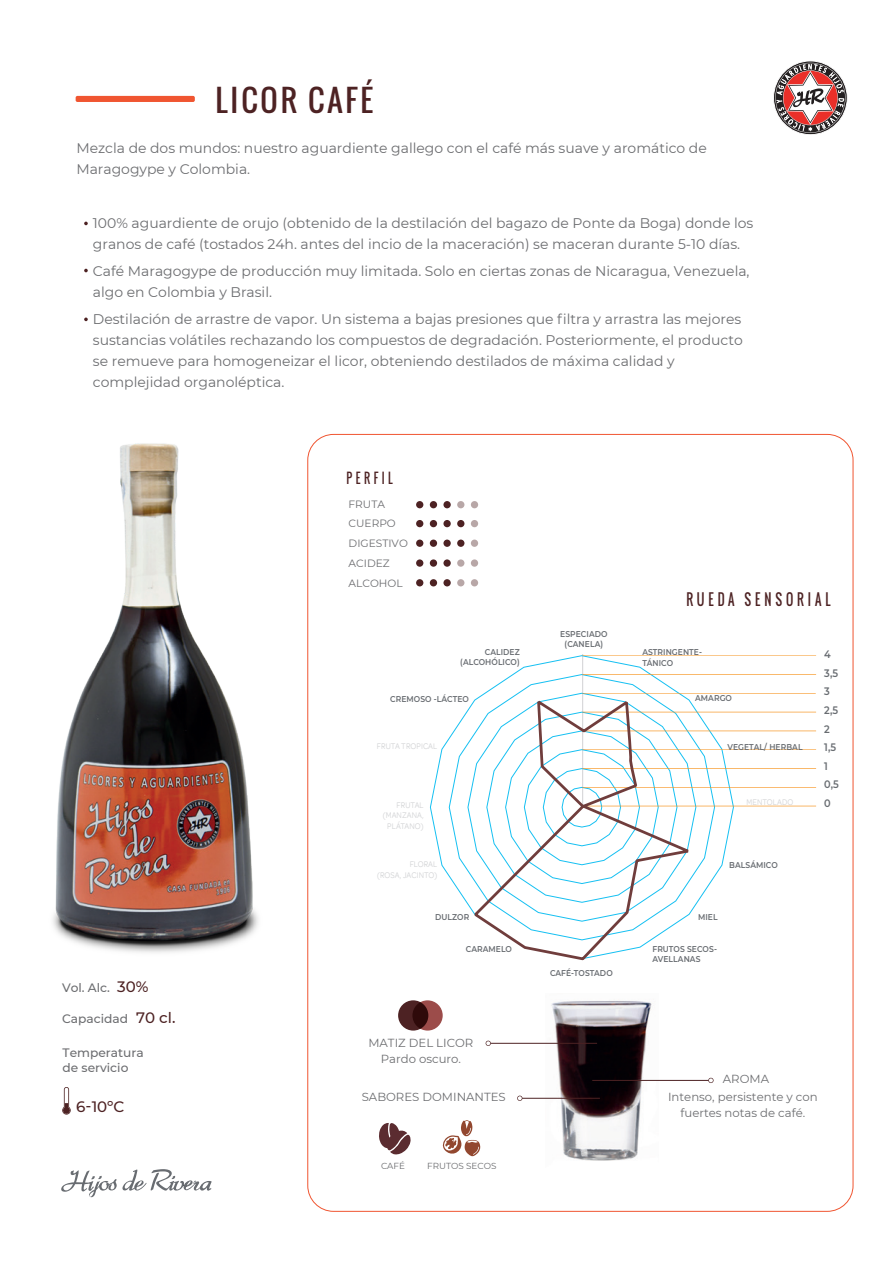
<style>
.page{position:relative;width:893px;height:1263px;background:#fff}
.page>*{position:absolute;margin:0;border:0;box-sizing:border-box;transform-origin:0 0}
.t1{font:30px "Oswald";letter-spacing:.1em;color:#4d2223}
.t2{font:15.75px "Oswald";letter-spacing:.31em;color:#4d2223;scale:.8 1}
.t3{font:500 15px "Montserrat";color:#4d2223}
.t4{font:14.1px "Oswald";letter-spacing:.31em;color:#4d2223;scale:.8 1}
.t5{font:13.95px/21px "Montserrat";color:#6c6d70}
.t6{font:500 12.15px/14.7px "Montserrat";color:#6c6d70}
.t7{font:11.7px/16px "Montserrat";color:#6c6d70;text-align:center}
.t8{font:600 10.8px/18.6px "Montserrat";color:#686c71;scale:.9 1}
.t9{font:10.65px/19.8px "Montserrat";color:#6c6d70}
.t10{font:8.85px/10.5px "Omnes";letter-spacing:.01em;color:#d1d2d4;text-align:right;scale:.9 1}
.t11{font:8.7px "Montserrat";color:#6c6d70}
.t12{font:600 8.4px/10.2px "Montserrat";letter-spacing:.01em;color:#686c71;scale:.9 1}
.s1{font-size:15px;color:#4d2223}
</style>
<div class="page">
<div style="left:412px;top:1000px;width:31px;height:30px;background:#9c4c4a;border-radius:50%"></div>
<svg style="left:398px;top:1000px;width:30px;height:30px"></svg>
<div style="left:76px;top:96px;width:119px;height:6px;background:#f05531;border-radius:2px"></div>
<img style="left:546px;top:1001px;width:113px;height:160px">
<svg style="left:379px;top:1123px;width:32px;height:31px"></svg>
<svg style="left:442px;top:1120px;width:38px;height:36px"></svg>
<svg style="left:84px;top:222px;width:4px;height:3px"></svg>
<svg style="left:84px;top:269px;width:4px;height:3px"></svg>
<svg style="left:84px;top:318px;width:4px;height:3px"></svg>
<svg style="left:62px;top:1087px;width:9px;height:27px"></svg>
<svg style="left:430px;top:655px;width:304px;height:255px"></svg>
<hr style="left:582px;top:674px;width:234px;height:1px;background:#f7931d">
<hr style="left:582px;top:656px;width:234px;height:1px;background:#f7931d">
<hr style="left:582px;top:693px;width:234px;height:1px;background:#f7931d">
<hr style="left:582px;top:712px;width:234px;height:1px;background:#f7931d">
<hr style="left:582px;top:731px;width:234px;height:1px;background:#f7931d">
<hr style="left:582px;top:749px;width:234px;height:1px;background:#f7931d">
<hr style="left:582px;top:768px;width:234px;height:1px;background:#f7931d">
<hr style="left:582px;top:787px;width:234px;height:1px;background:#f7931d">
<hr style="left:582px;top:806px;width:234px;height:1px;background:#f7931d">
<svg style="left:61px;top:1169px;width:151px;height:28px"></svg>
<img style="left:53px;top:443px;width:205px;height:510px">
<svg style="left:773px;top:61px;width:75px;height:74px"></svg>
<div style="left:416px;top:579px;width:7px;height:7px;background:#4d2223;border-radius:50%"></div>
<div style="left:430px;top:579px;width:7px;height:7px;background:#4d2223;border-radius:50%"></div>
<div style="left:443px;top:579px;width:8px;height:7px;background:#4d2223;border-radius:50%"></div>
<div style="left:457px;top:579px;width:7px;height:7px;background:#b8a7a7;border-radius:50%"></div>
<div style="left:471px;top:579px;width:7px;height:7px;background:#b8a7a7;border-radius:50%"></div>
<div style="left:416px;top:559px;width:7px;height:8px;background:#4d2223;border-radius:50%"></div>
<div style="left:430px;top:559px;width:7px;height:8px;background:#4d2223;border-radius:50%"></div>
<div style="left:443px;top:559px;width:8px;height:8px;background:#4d2223;border-radius:50%"></div>
<svg style="left:457px;top:559px;width:7px;height:8px"></svg>
<div style="left:471px;top:559px;width:7px;height:8px;background:#b8a7a7;border-radius:50%"></div>
<div style="left:416px;top:540px;width:7px;height:7px;background:#4d2223;border-radius:50%"></div>
<div style="left:430px;top:540px;width:7px;height:7px;background:#4d2223;border-radius:50%"></div>
<div style="left:443px;top:540px;width:8px;height:7px;background:#4d2223;border-radius:50%"></div>
<div style="left:457px;top:540px;width:7px;height:7px;background:#4d2223;border-radius:50%"></div>
<div style="left:471px;top:540px;width:7px;height:7px;background:#b8a7a7;border-radius:50%"></div>
<div style="left:416px;top:520px;width:7px;height:7px;background:#4d2223;border-radius:50%"></div>
<div style="left:430px;top:520px;width:7px;height:7px;background:#4d2223;border-radius:50%"></div>
<div style="left:443px;top:520px;width:8px;height:7px;background:#4d2223;border-radius:50%"></div>
<div style="left:457px;top:520px;width:7px;height:7px;background:#4d2223;border-radius:50%"></div>
<div style="left:471px;top:520px;width:7px;height:7px;background:#b8a7a7;border-radius:50%"></div>
<div style="left:416px;top:501px;width:7px;height:7px;background:#4d2223;border-radius:50%"></div>
<div style="left:430px;top:501px;width:7px;height:7px;background:#4d2223;border-radius:50%"></div>
<div style="left:443px;top:501px;width:8px;height:7px;background:#4d2223;border-radius:50%"></div>
<div style="left:457px;top:501px;width:7px;height:7px;background:#b8a7a7;border-radius:50%"></div>
<div style="left:471px;top:501px;width:7px;height:7px;background:#b8a7a7;border-radius:50%"></div>
<hr style="left:592px;top:1080px;width:119px;height:1px;background:#4d2223">
<svg style="left:708px;top:1078px;width:6px;height:5px"></svg>
<hr style="left:488px;top:1043px;width:109px;height:1px;background:#4d2223">
<svg style="left:486px;top:1041px;width:5px;height:5px"></svg>
<hr style="left:520px;top:1098px;width:80px;height:1px;background:#4d2223">
<svg style="left:517px;top:1095px;width:5px;height:6px"></svg>
<svg style="left:471px;top:697px;width:226px;height:264px"></svg>
<h1 class="t1" style="left:215px;top:78px;width:159px">LICOR CAFÉ</h1>
<p class="t5" style="left:76px;top:137px;width:632px">Mezcla de dos mundos: nuestro aguardiente gallego con el café más suave y aromático de<br>Maragogype y Colombia.</p>
<p class="t5" style="left:93px;top:212px;width:662px">100% aguardiente de orujo (obtenido de la destilación del bagazo de Ponte da Boga) donde los granos de café (tostados 24h. antes del incio de la maceración) se maceran durante 5-10 días.</p>
<p class="t5" style="left:93px;top:260px;width:658px">Café Maragogype de producción muy limitada. Solo en ciertas zonas de Nicaragua, Venezuela, algo en Colombia y Brasil.</p>
<p class="t5" style="left:93px;top:308px;width:651px">Destilación de arrastre de vapor. Un sistema a bajas presiones que filtra y arrastra las mejores sustancias volátiles rechazando los compuestos de degradación. Posteriormente, el producto se remueve para homogeneizar el licor, obteniendo destilados de máxima calidad y complejidad organoléptica.</p>
<p class="t6" style="left:62px;top:979px;width:88px">Vol. Alc. <span class="s1">30%</span></p>
<p class="t6" style="left:62px;top:1011px;width:115px">Capacidad <span class="s1">70 cl.</span></p>
<p class="t6" style="left:63px;top:1045px;width:83px">Temperatura de servicio</p>
<p class="t3" style="left:76px;top:1097px;width:50px">6-10ºC</p>
<p class="t4" style="left:347px;top:467px;width:59px">PERFIL</p>
<p class="t9" style="left:349px;top:493px;width:61px">FRUTA<br>CUERPO<br>DIGESTIVO<br>ACIDEZ<br>ALCOHOL</p>
<p class="t12" style="left:460px;top:647px;width:68px;text-align:right">CALIDEZ (ALCOHÓLICO)</p>
<p class="t12" style="left:390px;top:693px;width:89px">CREMOSO -LÁCTEO</p>
<p class="t10" style="left:377px;top:741px;width:69px">FRUTA TROPICAL</p>
<p class="t10" style="left:383px;top:799px;width:47px">FRUTAL (MANZANA,<br>PLÁTANO)</p>
<p class="t10" style="left:377px;top:859px;width:68px">FLORAL<br>(ROSA, JACINTO)</p>
<p class="t12" style="left:435px;top:911px;width:39px">DULZOR</p>
<p class="t12" style="left:466px;top:943px;width:53px">CARAMELO</p>
<p class="t7" style="left:368px;top:1034px;width:106px;line-height:16.5px">MATIZ DEL LICOR<br>Pardo oscuro.</p>
<p class="t12" style="left:560px;top:629px;width:54px;text-align:center">ESPECIADO (CANELA)</p>
<p class="t12" style="left:550px;top:967px;width:71px">CAFÉ-TOSTADO</p>
<p class="t2" style="left:686px;top:587px;width:182px">RUEDA SENSORIAL</p>
<p class="t12" style="left:642px;top:647px;width:68px">ASTRINGENTE-<br>TÁNICO</p>
<p class="t12" style="left:695px;top:693px;width:42px">AMARGO</p>
<p class="t12" style="left:727px;top:741px;width:85px">VEGETAL/ HERBAL</p>
<p class="t10" style="left:746px;top:797px;width:54px">MENTOLADO</p>
<p class="t12" style="left:729px;top:859px;width:55px">BALSÁMICO</p>
<p class="t12" style="left:698px;top:911px;width:23px">MIEL</p>
<p class="t12" style="left:652px;top:943px;width:73px">FRUTOS SECOS-<br>AVELLANAS</p>
<p class="t8" style="left:824px;top:645px;width:18px">4<br>3,5<br>3<br>2,5<br>2<br>1,5<br>1<br>0,5<br>0</p>
<p class="t7" style="left:723px;top:1070px;width:48px">AROMA</p>
<p class="t7" style="left:362px;top:1088px;width:146px">SABORES DOMINANTES</p>
<p class="t7" style="left:668px;top:1088px;width:151px">Intenso, persistente y con fuertes notas de café.</p>
<p class="t11" style="left:381px;top:1159px;width:26px">CAFÉ</p>
<p class="t11" style="left:427px;top:1159px;width:71px">FRUTOS SECOS</p>
</div>
